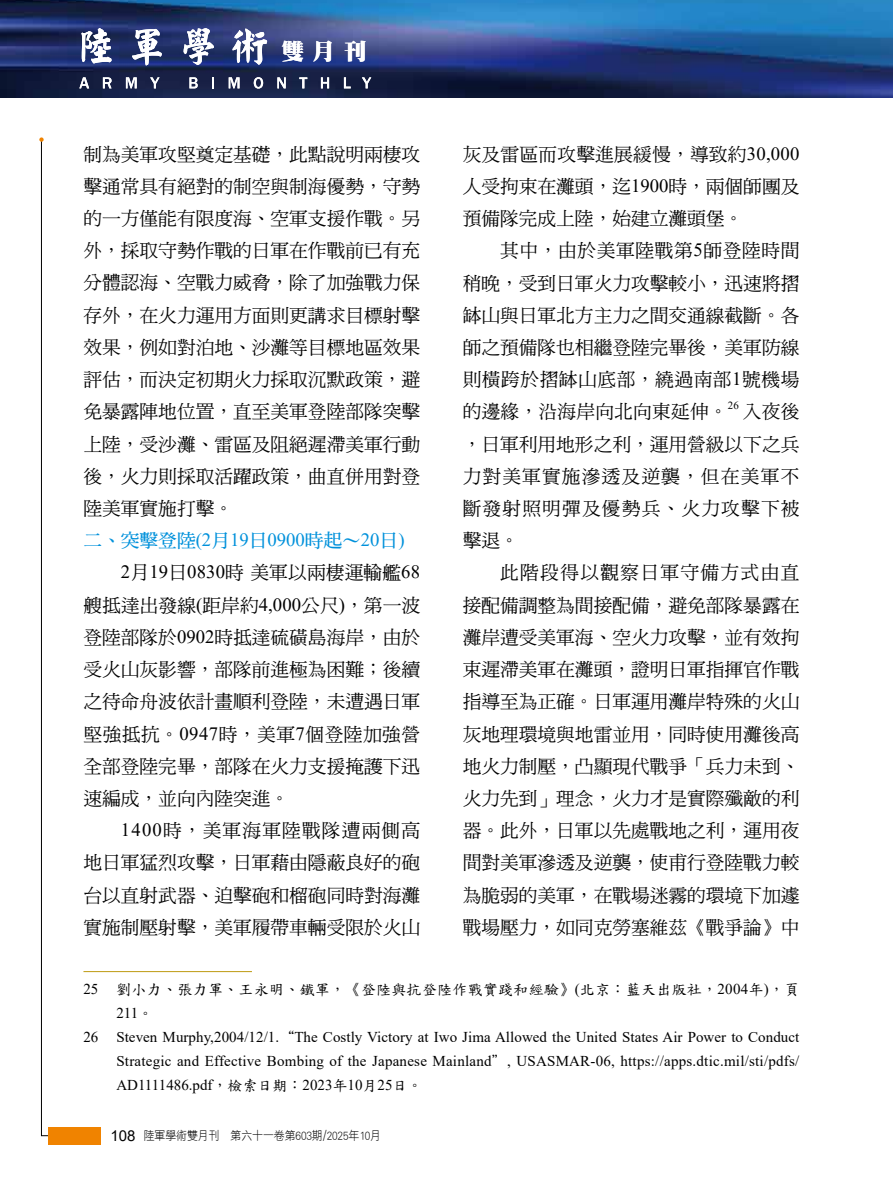
<style>
.page{position:relative;width:893px;height:1191px;background:#fff}
.page>*{position:absolute;margin:0;border:0;box-sizing:border-box;transform-origin:0 0}
.t1{font:22.5px "DF Ming W12 WIN BF";color:#fff}
.t2{font:18.75px/32.2px "DF Ming Md HK BF";color:#000;text-align:justify}
.t3{font:18.75px "DF Ming Bd HK BF";color:#0091db}
.t4{font:15px "Times New Roman";letter-spacing:.005em;color:#000}
.t5{font:15px "DF Kai Shu SB Estd BF";letter-spacing:.02em;color:#000}
.t6{font:12px "DF Hei Lt HKP BF";color:#000;scale:.9 1}
.t7{font:10.95px "Times New Roman";color:#000}
.s1{font-family:"Times New Roman"}
.s2{font-family:"DF Kai Shu SB Estd BF"}
.s3{font-family:"Arial";font-size:15px}
</style>
<div class="page">
<img style="left:0;top:0;width:893px;height:97px">
<svg style="left:79px;top:77px;width:10px;height:11px"></svg>
<svg style="left:103px;top:77px;width:9px;height:11px"></svg>
<svg style="left:126px;top:77px;width:11px;height:11px"></svg>
<svg style="left:150px;top:77px;width:10px;height:11px"></svg>
<svg style="left:189px;top:77px;width:9px;height:11px"></svg>
<svg style="left:212px;top:77px;width:2px;height:11px"></svg>
<svg style="left:229px;top:77px;width:11px;height:11px"></svg>
<svg style="left:254px;top:77px;width:9px;height:12px"></svg>
<svg style="left:277px;top:77px;width:9px;height:11px"></svg>
<svg style="left:299px;top:77px;width:8px;height:11px"></svg>
<svg style="left:321px;top:77px;width:8px;height:11px"></svg>
<svg style="left:344px;top:77px;width:7px;height:11px"></svg>
<svg style="left:362px;top:77px;width:9px;height:11px"></svg>
<svg style="left:81px;top:28px;width:31px;height:35px"></svg>
<svg style="left:132px;top:29px;width:30px;height:37px"></svg>
<svg style="left:184px;top:28px;width:30px;height:37px"></svg>
<svg style="left:232px;top:29px;width:35px;height:36px"></svg>
<svg style="left:41px;top:142px;width:48px;height:994px"></svg>
<div style="left:48px;top:1127px;width:53px;height:17px;background:#f08300"></div>
<svg style="left:39px;top:137px;width:5px;height:5px"></svg>
<hr style="left:83px;top:971px;width:169px;height:1px;background:#be9a11">
<p class="t1" style="left:282px;top:40px;width:87px">雙月刊</p>
<p class="t2" style="left:83px;top:138px;width:338px">制為美軍攻堅奠定基礎，此點說明兩棲攻擊通常具有絕對的制空與制海優勢，守勢的一方僅能有限度海、空軍支援作戰。另外，採取守勢作戰的日軍在作戰前已有充分體認海、空戰力威脅，除了加強戰力保存外，在火力運用方面則更講求目標射擊效果，例如對泊地、沙灘等目標地區效果評估，而決定初期火力採取沉默政策，避免暴露陣地位置，直至美軍登陸部隊突擊上陸，受沙灘、雷區及阻絕遲滯美軍行動後，火力則採取活躍政策，曲直併用對登陸美軍實施打擊。</p>
<p class="t3" style="left:83px;top:531px;width:323px">二、突擊登陸<span class="s1">(2</span>月<span class="s1">19</span>日<span class="s1">0900</span>時起～<span class="s1">20</span>日<span class="s1">)</span></p>
<p class="t2" style="left:83px;top:557px;width:338px;text-indent:38px"><span class="s1">2</span>月<span class="s1">19</span>日<span class="s1">0830</span>時美軍以兩棲運輸艦<span class="s1">68</span>艘抵達出發線<span class="s1">(</span>距岸約<span class="s1">4,000</span>公尺<span class="s1">)</span>，第一波登陸部隊於<span class="s1">0902</span>時抵達硫磺島海岸，由於受火山灰影響，部隊前進極為困難；後續之待命舟波依計畫順利登陸，未遭遇日軍堅強抵抗。<span class="s1">0947</span>時，美軍<span class="s1">7</span>個登陸加強營全部登陸完畢，部隊在火力支援掩護下迅速編成，並向內陸突進。</p>
<p class="t2" style="left:83px;top:814px;width:338px;text-indent:38px"><span class="s1">1400</span>時，美軍海軍陸戰隊遭兩側高地日軍猛烈攻擊，日軍藉由隱蔽良好的砲台以直射武器、迫擊砲和榴砲同時對海灘實施制壓射擊，美軍履帶車輛受限於火山</p>
<p class="t2" style="left:463px;top:138px;width:338px">灰及雷區而攻擊進展緩慢，導致約<span class="s1">30,000</span>人受拘束在灘頭，迄<span class="s1">1900</span>時，兩個師團及預備隊完成上陸，始建立灘頭堡。</p>
<p class="t2" style="left:463px;top:235px;width:338px;text-indent:38px">其中，由於美軍陸戰第<span class="s1">5</span>師登陸時間稍晚，受到日軍火力攻擊較小，迅速將摺缽山與日軍北方主力之間交通線截斷。各師之預備隊也相繼登陸完畢後，美軍防線則橫跨於摺缽山底部，繞過南部<span class="s1">1</span>號機場的邊緣，沿海岸向北向東延伸。</p>
<p class="t7" style="left:728px;top:397px;width:13px">26</p>
<p class="t2" style="left:463px;top:395px;width:338px;text-indent:280px">入夜後，日軍利用地形之利，運用營級以下之兵力對美軍實施滲透及逆襲，但在美軍不斷發射照明彈及優勢兵、火力攻擊下被擊退。</p>
<p class="t2" style="left:463px;top:556px;width:338px;text-indent:38px">此階段得以觀察日軍守備方式由直接配備調整為間接配備，避免部隊暴露在灘岸遭受美軍海、空火力攻擊，並有效拘束遲滯美軍在灘頭，證明日軍指揮官作戰指導至為正確。日軍運用灘岸特殊的火山灰地理環境與地雷並用，同時使用灘後高地火力制壓，凸顯現代戰爭「兵力未到、火力先到」理念，火力才是實際殲敵的利器。此外，日軍以先處戰地之利，運用夜間對美軍滲透及逆襲，使甫行登陸戰力較為脆弱的美軍，在戰場迷霧的環境下加遽戰場壓力，如同克勞塞維茲《戰爭論》中</p>
<p class="t5" style="left:83px;top:981px;width:717px"><span class="s1">25</span> 劉小力、張力軍、王永明、鐵軍，《登陸與抗登陸作戰實踐和經驗》<span class="s1">(</span>北京：藍天出版社，<span class="s1">2004</span>年<span class="s1">)</span>，頁</p>
<p class="t4" style="left:116px;top:1002px;width:38px">211<span class="s2">。</span></p>
<p class="t4" style="left:83px;top:1026px;width:717px">26 Steven Murphy,2004/12/1.<span class="s2">“</span>The Costly Victory at Iwo Jima Allowed the United States Air Power to Conduct</p>
<p class="t4" style="left:116px;top:1050px;width:684px">Strategic and Effective Bombing of the Japanese Mainland<span class="s2">＂</span>, USASMAR-06, https://apps.dtic.mil/sti/pdfs/</p>
<p class="t4" style="left:116px;top:1074px;width:308px">AD1111486.pdf<span class="s2">，檢索日期：</span>2023<span class="s2">年</span>10<span class="s2">月</span>25<span class="s2">日。</span></p>
<p class="t6" style="left:111px;top:1129px;width:302px"><span class="s3">108</span> 陸軍學術雙月刊　第六十一卷第603期/2025年10月</p>
</div>
